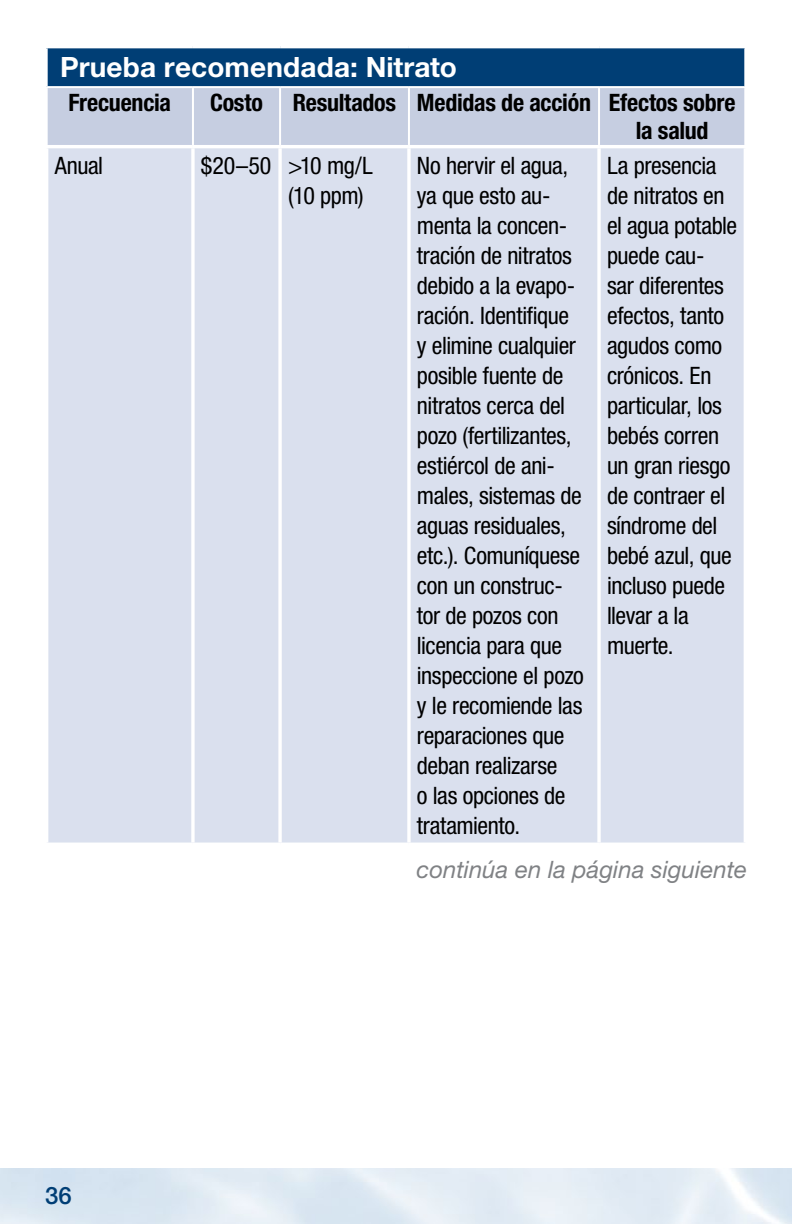
<style>
.page{position:relative;width:792px;height:1224px;background:#fff}
.page>*{position:absolute;margin:0;border:0;box-sizing:border-box;transform-origin:0 0}
.hwhite{font:700 28px "Helvetica Neue LT Std";letter-spacing:.005em;color:#fff}
.table_text{font:condensed 24px/30px "Helvetica Neue LT Std";letter-spacing:-.02em;color:#000}
.table_text-2{font:700 condensed 24px/28px "Helvetica Neue LT Std";letter-spacing:-.01em;color:#000;text-align:center}
.chart_captions{font:italic 24px "Helvetica Neue LT Std";color:#808285}
.t1{font:500 24px "Helvetica Neue LT Std";color:#003e75}
</style>
<div class="page">
<div style="left:47px;top:47px;width:698px;height:40px;background:#003e75"></div>
<div style="left:48px;top:88px;width:696px;height:57px;background:#c6cee1"></div>
<div style="left:48px;top:148px;width:696px;height:695px;background:#dae0ee"></div>
<hr style="left:46px;top:45px;width:147px;height:3px;background:#fff">
<hr style="left:193px;top:45px;width:87px;height:3px;background:#fff">
<hr style="left:280px;top:45px;width:129px;height:3px;background:#fff">
<hr style="left:409px;top:45px;width:190px;height:3px;background:#fff">
<hr style="left:599px;top:45px;width:147px;height:3px;background:#fff">
<hr style="left:191px;top:148px;width:4px;height:695px;background:#f4f6fa">
<hr style="left:278px;top:148px;width:4px;height:695px;background:#f6f7fa">
<hr style="left:407px;top:148px;width:4px;height:695px;background:#f4f6fa">
<hr style="left:597px;top:148px;width:4px;height:695px;background:#f4f6fa">
<hr style="left:46px;top:48px;width:2px;height:38px;background:#fff">
<hr style="left:744px;top:48px;width:2px;height:38px;background:#fff">
<hr style="left:46px;top:86px;width:147px;height:2px;background:#fff">
<hr style="left:193px;top:86px;width:87px;height:2px;background:#fff">
<hr style="left:192px;top:88px;width:2px;height:57px;background:#fff">
<hr style="left:280px;top:86px;width:129px;height:2px;background:#fff">
<hr style="left:279px;top:88px;width:2px;height:57px;background:#fff">
<hr style="left:409px;top:86px;width:190px;height:2px;background:#fff">
<hr style="left:408px;top:88px;width:2px;height:57px;background:#fff">
<hr style="left:599px;top:86px;width:147px;height:2px;background:#fff">
<hr style="left:598px;top:88px;width:2px;height:57px;background:#fff">
<p class="hwhite" style="left:60px;top:50px;width:398px">Prueba recomendada: Nitrato</p>
<p class="table_text-2" style="left:69px;top:89px;width:104px">Frecuencia</p>
<p class="table_text-2" style="left:210px;top:89px;width:54px">Costo</p>
<p class="table_text-2" style="left:293px;top:89px;width:105px">Resultados</p>
<p class="table_text-2" style="left:417px;top:89px;width:176px">Medidas de acción</p>
<p class="table_text-2" style="left:609px;top:89px;width:128px">Efectos sobre la salud</p>
<p class="table_text" style="left:55px;top:150px;width:50px">Anual</p>
<p class="table_text" style="left:201px;top:150px;width:72px">$20–50</p>
<p class="table_text" style="left:288px;top:150px;width:86px">&gt;10 mg/L (10 ppm)</p>
<p class="table_text" style="left:417px;top:150px;width:168px">No hervir el agua, ya que esto au&shy;menta la concen&shy;tración de nitratos debido a la evapo&shy;ración. Identifique y elimine cualquier posible fuente de nitratos cerca del pozo (fertilizantes, estiércol de ani&shy;males, sistemas de aguas residuales, etc.). Comuníquese con un construc&shy;tor de pozos con licencia para que inspeccione el pozo y le recomiende las reparaciones que deban realizarse<br>o las opciones de tratamiento.</p>
<p class="table_text" style="left:607px;top:150px;width:132px">La presencia de nitratos en el agua potable puede cau&shy;sar diferentes efectos, tanto agudos como crónicos. En particular, los bebés corren un gran riesgo de contraer el síndrome del bebé azul, que incluso puede llevar a la muerte.</p>
<p class="chart_captions" style="left:417px;top:855px;width:332px">continúa en la página siguiente</p>
<p class="t1" style="left:45px;top:1181px;width:28px">36</p>
</div>
